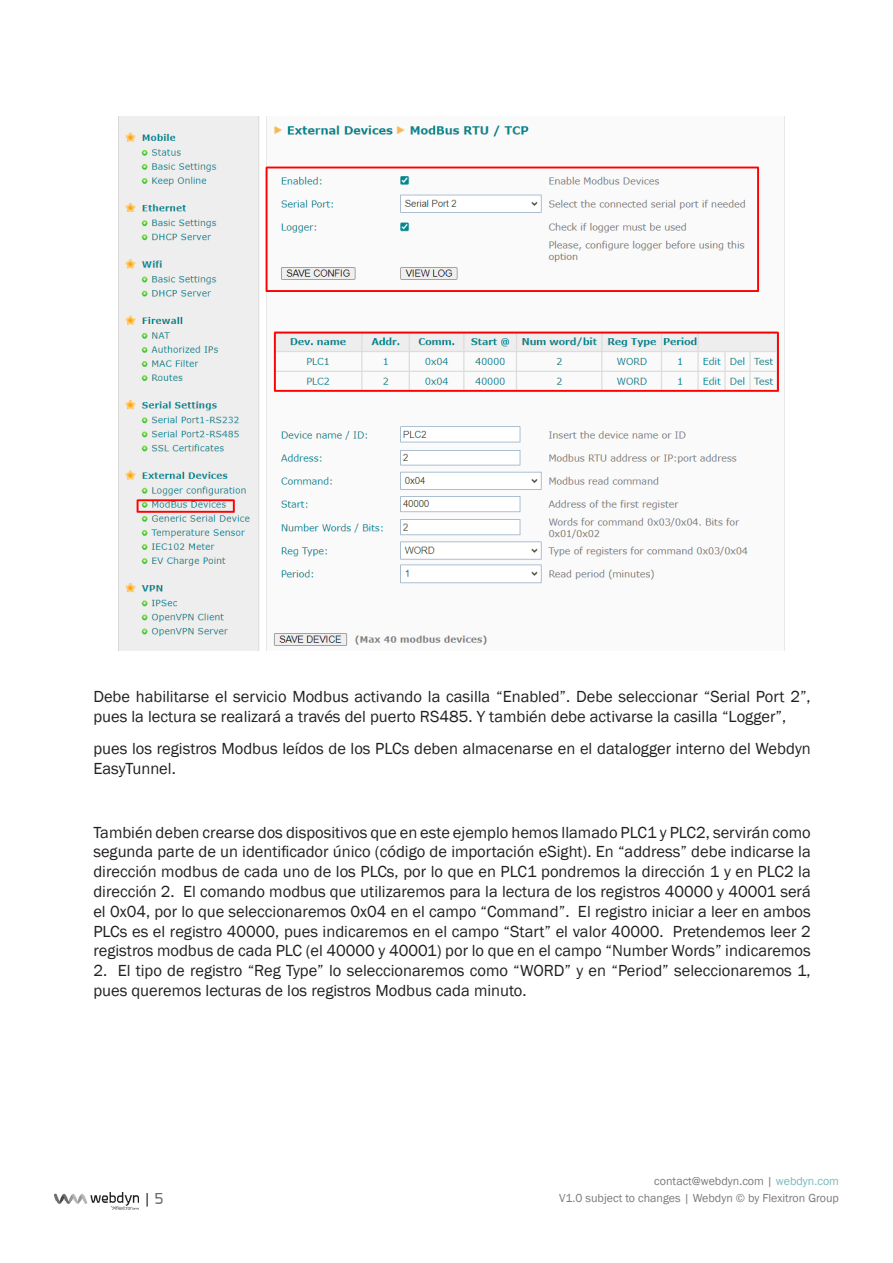
<style>
.page{position:relative;width:893px;height:1263px;background:#fff}
.page>*{position:absolute;margin:0;border:0;box-sizing:border-box;transform-origin:0 0}
.t1{font:16.5px/19.8px "Franklin Gothic";color:#231f20}
.t2{font:15px "Esphimere";color:#000002}
.t3{font:12px "Franklin Gothic";color:#231f20}
.s1{color:#18888d}
</style>
<div class="page">
<svg style="left:147px;top:1193px;width:1px;height:13px"></svg>
<img style="left:54px;top:1192px;width:85px;height:18px">
<img style="left:119px;top:116px;width:666px;height:534px">
<p class="t1" style="left:93px;top:687px;width:719px">Debe habilitarse el servicio Modbus activando la casilla “Enabled”. Debe seleccionar “Serial Port 2”, pues la lectura se realizará a través del puerto RS485. Y también debe activarse la casilla “Logger”,</p>
<p class="t1" style="left:93px;top:739px;width:719px">pues los registros Modbus leídos de los PLCs deben almacenarse en el datalogger interno del Webdyn<br>EasyTunnel.</p>
<p class="t1" style="left:93px;top:822px;width:719px;text-align:justify">También deben crearse dos dispositivos que en este ejemplo hemos llamado PLC1 y PLC2, servirán como segunda parte de un identificador único (código de importación eSight). En “address” debe indicarse la dirección modbus de cada uno de los PLCs, por lo que en PLC1 pondremos la dirección 1 y en PLC2 la dirección 2. El comando modbus que utilizaremos para la lectura de los registros 40000 y 40001 será el 0x04, por lo que seleccionaremos 0x04 en el campo “Command”. El registro iniciar a leer en ambos PLCs es el registro 40000, pues indicaremos en el campo “Start” el valor 40000. Pretendemos leer 2 registros modbus de cada PLC (el 40000 y 40001) por lo que en el campo “Number Words” indicaremos</p>
<p class="t1" style="left:93px;top:961px;width:719px">2. El tipo de registro “Reg Type” lo seleccionaremos como “WORD” y en “Period” seleccionaremos 1, pues queremos lecturas de los registros Modbus cada minuto.</p>
<p class="t3" style="left:654px;top:1174px;width:186px">contact@webdyn.com | <span class="s1">webdyn.com</span></p>
<p class="t2" style="left:154px;top:1190px;width:10px">5</p>
<p class="t3" style="left:559px;top:1190px;width:281px">V1.0 subject to changes | Webdyn © by Flexitron Group</p>
</div>
